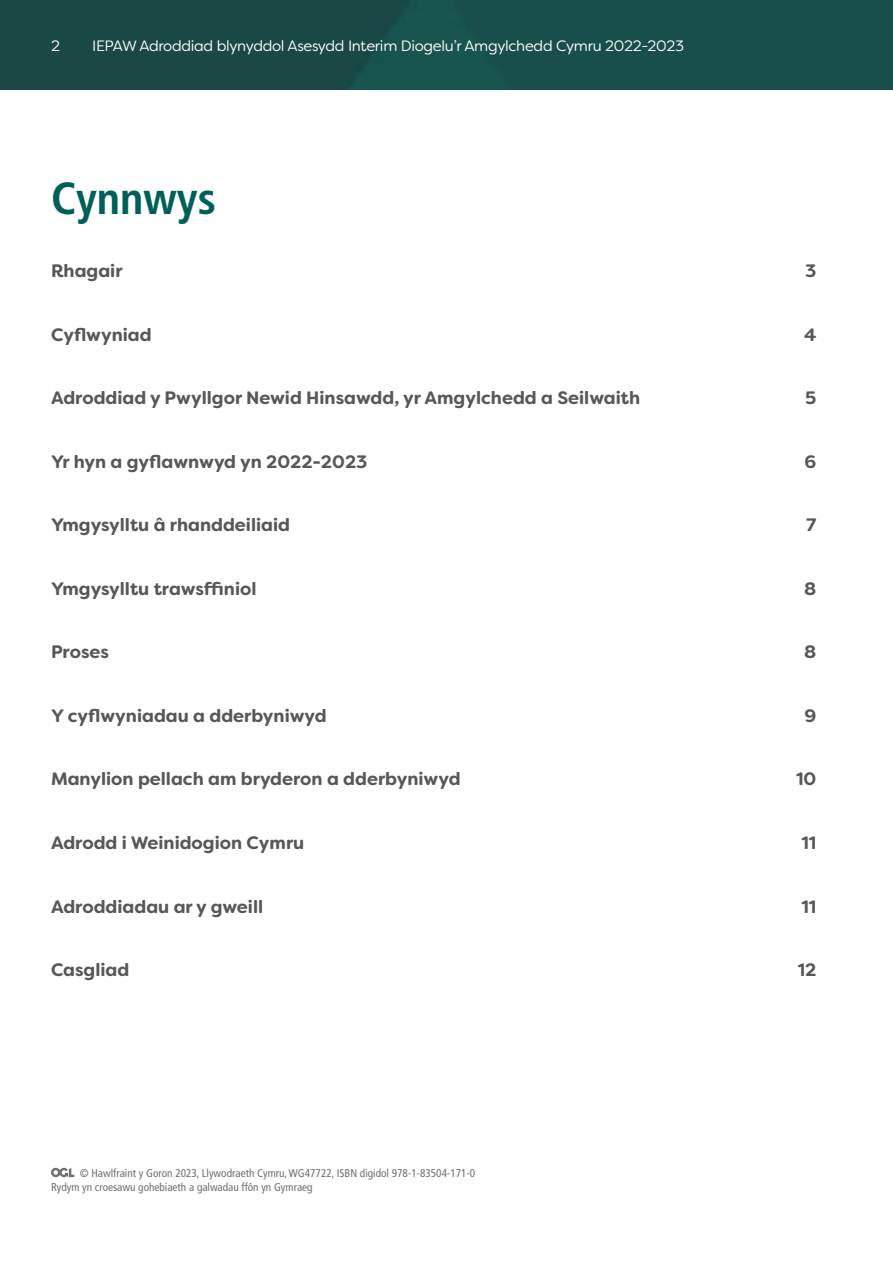
<style>
.page{position:relative;width:893px;height:1263px;background:#fff}
.page>*{position:absolute;margin:0;border:0;box-sizing:border-box;transform-origin:0 0}
.Contents_heading{font:700 condensed 45px "Frutiger LT Std";color:#006057}
.Content_body{font:700 18px "Filson Soft";color:#575756}
.t1{font:15px "Filson Soft";letter-spacing:-.02em;color:#fff}
.Credits{font:condensed 11.25px/13.5px "Frutiger LT Std";color:#706f6f}
</style>
<div class="page">
<div style="left:0;top:0;width:893px;height:89px;background:#184f4a"></div>
<svg style="left:51px;top:1168px;width:23px;height:9px"></svg>
<p class="t1" style="left:51px;top:36px;width:11px">2</p>
<p class="t1" style="left:92px;top:36px;width:594px">IEPAW Adroddiad blynyddol Asesydd Interim Diogelu’r Amgylchedd Cymru 2022-2023</p>
<p class="Contents_heading" style="left:51px;top:171px;width:167px">Cynnwys</p>
<p class="Content_body" style="left:51px;top:259px;width:73px">Rhagair</p>
<p class="Content_body" style="left:805px;top:259px;width:13px">3</p>
<p class="Content_body" style="left:51px;top:323px;width:102px">Cyflwyniad</p>
<p class="Content_body" style="left:804px;top:323px;width:14px">4</p>
<p class="Content_body" style="left:51px;top:386px;width:591px">Adroddiad y Pwyllgor Newid Hinsawdd, yr Amgylchedd a Seilwaith</p>
<p class="Content_body" style="left:805px;top:386px;width:13px">5</p>
<p class="Content_body" style="left:51px;top:450px;width:318px">Yr hyn a gyflawnwyd yn 2022-2023</p>
<p class="Content_body" style="left:805px;top:450px;width:13px">6</p>
<p class="Content_body" style="left:51px;top:513px;width:241px">Ymgysylltu â rhanddeiliaid</p>
<p class="Content_body" style="left:806px;top:513px;width:12px">7</p>
<p class="Content_body" style="left:51px;top:577px;width:207px">Ymgysylltu trawsffiniol</p>
<p class="Content_body" style="left:804px;top:577px;width:14px">8</p>
<p class="Content_body" style="left:51px;top:640px;width:60px">Proses</p>
<p class="Content_body" style="left:804px;top:640px;width:14px">8</p>
<p class="Content_body" style="left:51px;top:704px;width:277px">Y cyflwyniadau a dderbyniwyd</p>
<p class="Content_body" style="left:805px;top:704px;width:13px">9</p>
<p class="Content_body" style="left:51px;top:767px;width:411px">Manylion pellach am bryderon a dderbyniwyd</p>
<p class="Content_body" style="left:796px;top:767px;width:22px">10</p>
<p class="Content_body" style="left:51px;top:831px;width:255px">Adrodd i Weinidogion Cymru</p>
<p class="Content_body" style="left:801px;top:831px;width:16px">11</p>
<p class="Content_body" style="left:51px;top:895px;width:214px">Adroddiadau ar y gweill</p>
<p class="Content_body" style="left:801px;top:895px;width:16px">11</p>
<p class="Content_body" style="left:51px;top:958px;width:80px">Casgliad</p>
<p class="Content_body" style="left:798px;top:958px;width:20px">12</p>
<p class="Credits" style="left:51px;top:1166px;width:426px;text-indent:29px">© Hawlfraint y Goron 2023, Llywodraeth Cymru, WG47722, ISBN digidol 978-1-83504-171-0<br>Rydym yn croesawu gohebiaeth a galwadau ffôn yn Gymraeg</p>
</div>
